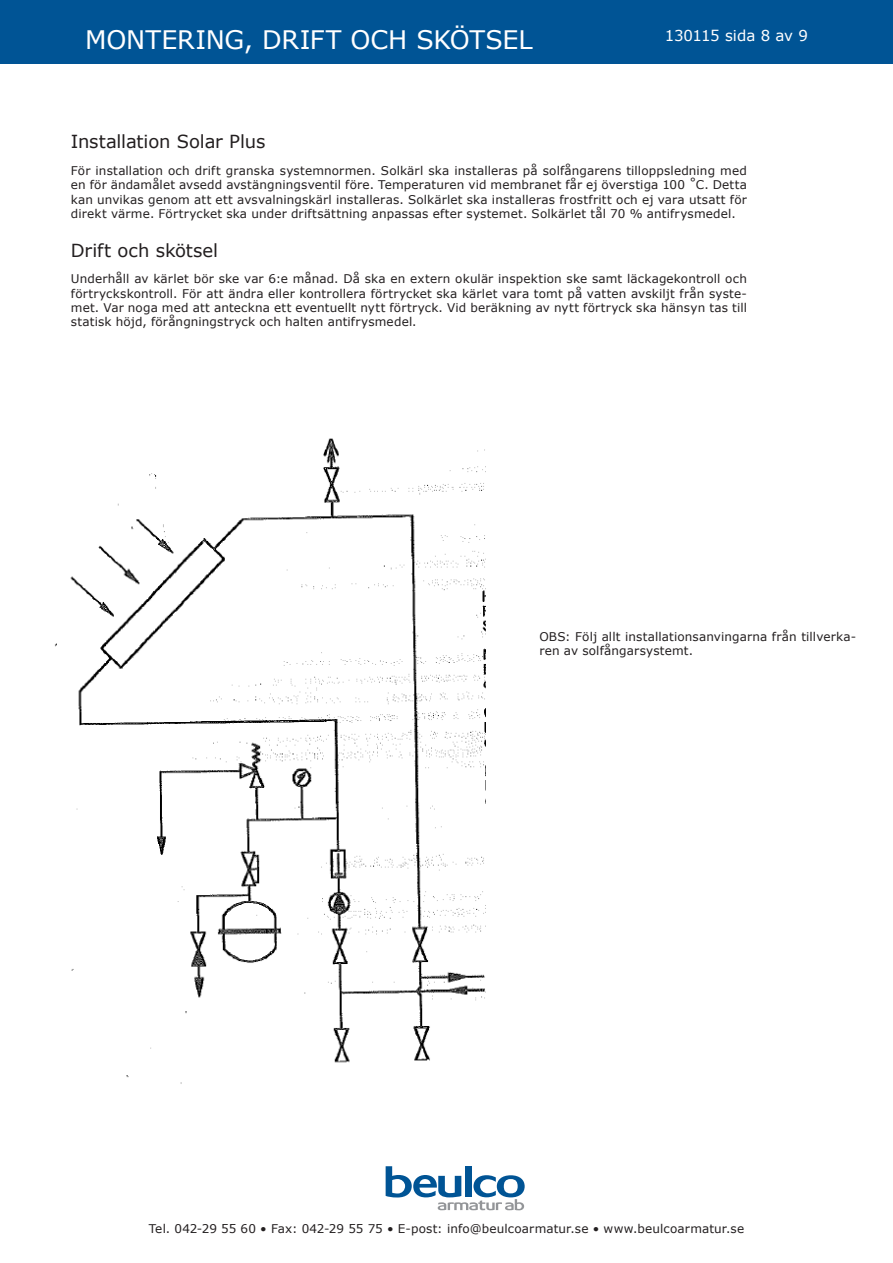
<style>
.page{position:relative;width:893px;height:1263px;background:#fff}
.page>*{position:absolute;margin:0;border:0;box-sizing:border-box;transform-origin:0 0}
.t1{font:25.5px "Verdana";letter-spacing:-.005em;color:#fff}
.t2{font:18px "Verdana";letter-spacing:-.005em;color:#231f20}
.t3{font:15px "Verdana";letter-spacing:-.02em;color:#fff}
.t4{font:12px/14.4px "Verdana";letter-spacing:.01em;color:#231f20;text-align:justify}
</style>
<div class="page">
<div style="left:0;top:0;width:893px;height:64px;background:#005495"></div>
<svg style="left:386px;top:1166px;width:139px;height:44px"></svg>
<img style="left:55px;top:438px;width:431px;height:646px">
<h1 class="t1" style="left:85px;top:22px;width:449px">MONTERING, DRIFT OCH SKÖTSEL</h1>
<p class="t3" style="left:665px;top:25px;width:144px">130115 sida 8 av 9</p>
<p class="t2" style="left:71px;top:129px;width:196px">Installation Solar Plus</p>
<p class="t4" style="left:71px;top:163px;width:678px">För installation och drift granska systemnormen. Solkärl ska installeras på solfångarens tilloppsledning med en för ändamålet avsedd avstängningsventil före. Temperaturen vid membranet får ej överstiga 100 ˚C. Detta kan unvikas genom att ett avsvalningskärl installeras. Solkärlet ska installeras frostfritt och ej vara utsatt för direkt värme. Förtrycket ska under driftsättning anpassas efter systemet. Solkärlet tål 70 % antifrysmedel.</p>
<p class="t2" style="left:71px;top:238px;width:149px">Drift och skötsel</p>
<p class="t4" style="left:71px;top:271px;width:678px">Underhåll av kärlet bör ske var 6:e månad. Då ska en extern okulär inspektion ske samt läckagekontroll och förtryckskontroll. För att ändra eller kontrollera förtrycket ska kärlet vara tomt på vatten avskiljt från syste&shy;met. Var noga med att anteckna ett eventuellt nytt förtryck. Vid beräkning av nytt förtryck ska hänsyn tas till statisk höjd, förångningstryck och halten antifrysmedel.</p>
<p class="t4" style="left:539px;top:629px;width:318px">OBS: Följ allt installationsanvingarna från tillverka&shy;ren av solfångarsystemt.</p>
<p class="t4" style="left:149px;top:1221px;width:597px">Tel. 042-29 55 60 • Fax: 042-29 55 75 • E-post: info@beulcoarmatur.se • www.beulcoarmatur.se</p>
</div>
